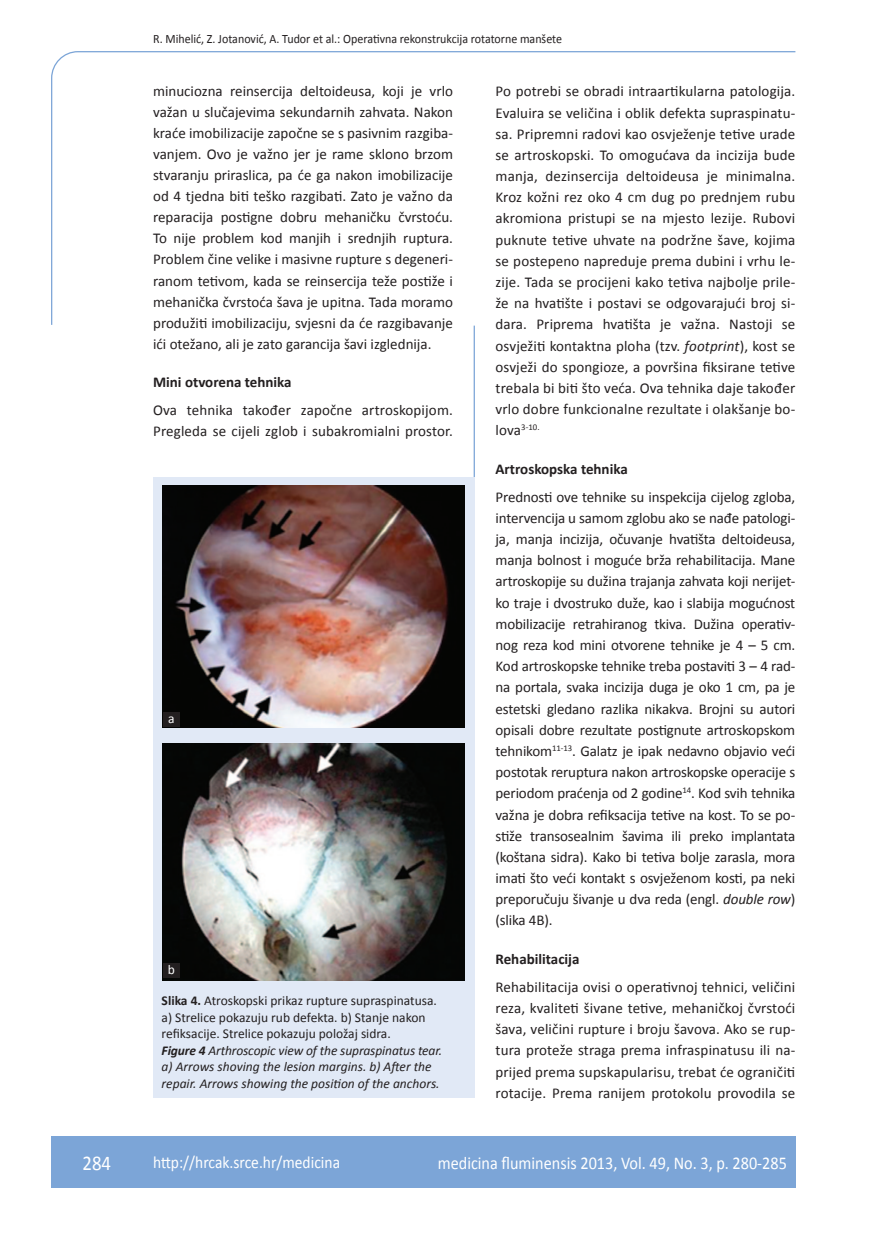
<style>
.page{position:relative;width:872px;height:1234px;background:#fff}
.page>*{position:absolute;margin:0;border:0;box-sizing:border-box;transform-origin:0 0}
.t1{font:21px "Calibri";color:#fff;scale:.9 1}
.t2{font:18px "Calibri";color:#fff;scale:.9 1}
.t3{font:17.25px "Calibri";color:#fff;scale:.9 1}
.t4{font:15px/21.1px "Calibri";letter-spacing:.005em;color:#231f20;text-align:justify}
.t5{font:700 15px "Calibri";color:#231f20}
.t6{font:italic 13.5px/16.5px "Calibri";color:#231f20}
.t7{font:13.5px "Calibri";color:#fff}
.t8{font:12.75px "Calibri";color:#231f20;scale:.94 1}
.t9{font:8.7px "Calibri";color:#231f20}
.s1{font-weight:700;font-style:normal}
.s2{font-style:normal}
.s3{font-weight:700}
.s4{font-style:italic}
.s5{font-size:15px}
</style>
<div class="page">
<svg style="left:51px;top:51px;width:745px;height:274px"></svg>
<hr style="left:473px;top:325px;width:2px;height:152px;background:#7ca5d7">
<div style="left:51px;top:1135px;width:744px;height:51px;background:#7ca5d7"></div>
<div style="left:153px;top:477px;width:321px;height:620px;background:#e1e9f6"></div>
<img style="left:163px;top:485px;width:302px;height:242px">
<img style="left:163px;top:743px;width:302px;height:236px">
<div style="left:163px;top:711px;width:16px;height:15px;background:#231f20"></div>
<div style="left:163px;top:963px;width:16px;height:14px;background:#231f20"></div>
<p class="t8" style="left:153px;top:30px;width:436px">R. Mihelić, Z. Jotanović, A. Tudor et al.: Operativna rekonstrukcija rotatorne manšete</p>
<p class="t4" style="left:153px;top:80px;width:301px">minuciozna reinsercija deltoideusa, koji je vrlo važan u slučajevima sekundarnih zahvata. Nakon kraće imobilizacije započne se s pasivnim razgiba&shy;vanjem. Ovo je važno jer je rame sklono brzom stvaranju priraslica, pa će ga nakon imobilizacije od 4 tjedna biti teško razgibati. Zato je važno da reparacija postigne dobru mehaničku čvrstoću.<br>To nije problem kod manjih i srednjih ruptura.<br>Problem čine velike i masivne rupture s degeneri&shy;ranom tetivom, kada se reinsercija teže postiže i mehanička čvrstoća šava je upitna. Tada moramo produžiti imobilizaciju, svjesni da će razgibavanje ići otežano, ali je zato garancija šavi izglednija.</p>
<p class="t5" style="left:153px;top:372px;width:140px">Mini otvorena tehnika</p>
<p class="t4" style="left:153px;top:398px;width:301px">Ova tehnika također započne artroskopijom.<br>Pregleda se cijeli zglob i subakromialni prostor.</p>
<p class="t7" style="left:168px;top:709px;width:8px">a</p>
<p class="t7" style="left:168px;top:961px;width:9px">b</p>
<p class="t6" style="left:162px;top:991px;width:282px"><span class="s1">Slika 4.</span> <span class="s2">Atroskopski prikaz rupture supraspinatusa. a) Strelice pokazuju rub defekta. b) Stanje nakon refiksacije. Strelice pokazuju položaj sidra.<br></span><span class="s3">Figure 4</span> Arthroscopic view of the supraspinatus tear. a) Arrows shoving the lesion margins. b) After the repair. Arrows showing the position of the anchors.</p>
<p class="t4" style="left:495px;top:80px;width:301px">Po potrebi se obradi intraartikularna patologija.<br>Evaluira se veličina i oblik defekta supraspinatu&shy;sa. Pripremni radovi kao osvježenje tetive urade se artroskopski. To omogućava da incizija bude manja, dezinsercija deltoideusa je minimalna.<br>Kroz kožni rez oko 4 cm dug po prednjem rubu akromiona pristupi se na mjesto lezije. Rubovi puknute tetive uhvate na podržne šave, kojima se postepeno napreduje prema dubini i vrhu le&shy;zije. Tada se procijeni kako tetiva najbolje prile&shy;že na hvatište i postavi se odgovarajući broj si&shy;dara. Priprema hvatišta je važna. Nastoji se osvježiti kontaktna ploha (tzv. <span class="s4">footprint</span>), kost se osvježi do spongioze, a površina fiksirane tetive trebala bi biti što veća. Ova tehnika daje također vrlo dobre funkcionalne rezultate i olakšanje bo-</p>
<p class="t9" style="left:495px;top:422px;width:46px"><span class="s5">lova</span>3-10.</p>
<p class="t5" style="left:495px;top:459px;width:134px">Artroskopska tehnika</p>
<p class="t4" style="left:495px;top:485px;width:301px">Prednosti ove tehnike su inspekcija cijelog zgloba, intervencija u samom zglobu ako se nađe patologi&shy;ja, manja incizija, očuvanje hvatišta deltoideusa, manja bolnost i moguće brža rehabilitacija. Mane artroskopije su dužina trajanja zahvata koji nerijet&shy;ko traje i dvostruko duže, kao i slabija mogućnost mobilizacije retrahiranog tkiva. Dužina operativ&shy;nog reza kod mini otvorene tehnike je 4 – 5 cm.<br>Kod artroskopske tehnike treba postaviti 3 – 4 rad&shy;na portala, svaka incizija duga je oko 1 cm, pa je estetski gledano razlika nikakva. Brojni su autori opisali dobre rezultate postignute artroskopskom tehnikom<sup>11-13</sup>. Galatz je ipak nedavno objavio veći postotak reruptura nakon artroskopske operacije s periodom praćenja od 2 godine<sup>14</sup>. Kod svih tehnika važna je dobra refiksacija tetive na kost. To se po&shy;stiže transosealnim šavima ili preko implantata (koštana sidra). Kako bi tetiva bolje zarasla, mora imati što veći kontakt s osvježenom kosti, pa neki preporučuju šivanje u dva reda (engl. <span class="s4">double row</span>) (slika 4B).</p>
<p class="t5" style="left:495px;top:949px;width:85px">Rehabilitacija</p>
<p class="t4" style="left:495px;top:975px;width:301px">Rehabilitacija ovisi o operativnoj tehnici, veličini reza, kvaliteti šivane tetive, mehaničkoj čvrstoći šava, veličini rupture i broju šavova. Ako se rup&shy;tura proteže straga prema infraspinatusu ili na&shy;prijed prema supskapularisu, trebat će ograničiti rotacije. Prema ranijem protokolu provodila se</p>
<h1 class="t1" style="left:82px;top:1149px;width:33px">284</h1>
<p class="t3" style="left:153px;top:1150px;width:209px">http://hrcak.srce.hr/medicina</p>
<p class="t2" style="left:438px;top:1151px;width:389px">medicina fluminensis 2013, Vol. 49, No. 3, p. 280-285</p>
</div>
